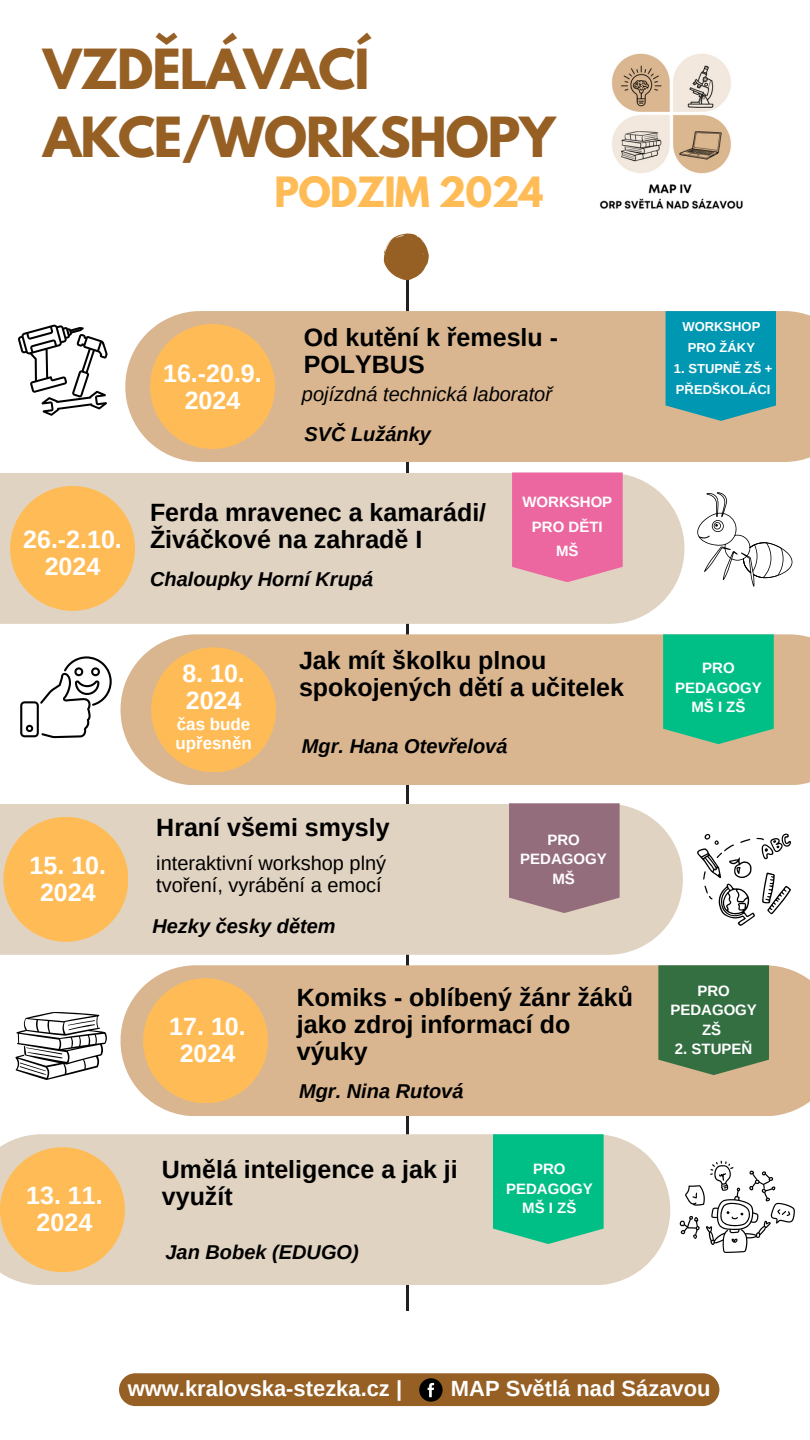
<style>
.page{position:relative;width:810px;height:1440px;background:#fff}
.page>*{position:absolute;margin:0;border:0;box-sizing:border-box;transform-origin:0 0}
.t1{font:700 49px/68.2px "League Spartan";letter-spacing:-.02em;color:#965f24}
.t2{font:700 37px "League Spartan";letter-spacing:-.02em;color:#ffbc56}
.t3{font:700 25px/27px "Arimo";color:#000}
.t4{font:700 25px/27px "Arimo";color:#fff;text-align:center}
.t5{font:700 21.9px "Arimo";color:#fff}
.t6{font:italic 700 20px "Arimo";color:#000}
.t7{font:20px/21.8px "Arimo";color:#000}
.t8{font:italic 20px "Arimo";color:#000}
.t9{font:700 17px/18.8px "Arimo";color:#fff}
.t10{font:700 15px/19.5px "Arimo";color:#fff;text-align:center}
.t11{font:700 13px/21px "Arimo";color:#fff}
</style>
<div class="page">
<img style="left:599px;top:53px;width:144px;height:156px">
<hr style="left:406px;top:268px;width:3px;height:1043px;background:#231f20">
<div style="left:125px;top:311px;width:685px;height:151px;background:#d9b690"></div>
<div style="left:150px;top:324px;width:125px;height:125px;background:#ffbc56;border-radius:50%"></div>
<svg style="left:666px;top:311px;width:110px;height:110px;background:#0f99af"></svg>
<div style="left:121px;top:634px;width:689px;height:151px;background:#d9b690"></div>
<div style="left:151px;top:647px;width:125px;height:125px;background:#ffbc56;border-radius:50%"></div>
<svg style="left:663px;top:634px;width:111px;height:110px;background:#10be86"></svg>
<div style="left:0;top:804px;width:683px;height:151px;background:#e1d3c1"></div>
<div style="left:3px;top:817px;width:125px;height:125px;background:#ffbc56;border-radius:50%"></div>
<svg style="left:509px;top:803px;width:111px;height:110px;background:#997482"></svg>
<div style="left:121px;top:965px;width:689px;height:151px;background:#d9b690"></div>
<div style="left:143px;top:978px;width:125px;height:125px;background:#ffbc56;border-radius:50%"></div>
<svg style="left:658px;top:965px;width:111px;height:110px;background:#417448"></svg>
<div style="left:0;top:1134px;width:670px;height:151px;background:#e1d3c1"></div>
<div style="left:0;top:1147px;width:125px;height:125px;background:#ffbc56;border-radius:50%"></div>
<svg style="left:493px;top:1134px;width:111px;height:110px;background:#10c08a"></svg>
<div style="left:0;top:473px;width:684px;height:151px;background:#e1d3c1"></div>
<div style="left:10px;top:486px;width:125px;height:125px;background:#ffbc56;border-radius:50%"></div>
<svg style="left:512px;top:472px;width:111px;height:110px;background:#eb6fa1"></svg>
<svg style="left:384px;top:233px;width:45px;height:47px"></svg>
<div style="left:119px;top:1373px;width:600px;height:33px;background:#965f24"></div>
<svg style="left:697px;top:834px;width:94px;height:92px"></svg>
<svg style="left:18px;top:324px;width:90px;height:92px"></svg>
<svg style="left:680px;top:1161px;width:115px;height:92px"></svg>
<svg style="left:15px;top:1012px;width:92px;height:68px"></svg>
<svg style="left:697px;top:492px;width:95px;height:95px"></svg>
<svg style="left:20px;top:656px;width:92px;height:82px"></svg>
<p class="t1" style="left:43px;top:41px;width:514px">VZDĚLÁVACÍ<br>AKCE/WORKSHOPY</p>
<h4 class="t2" style="left:275px;top:173px;width:270px">PODZIM 2024</h4>
<p class="t4" style="left:163px;top:359px;width:100px">16.-20.9.<br>2024</p>
<p class="t3" style="left:304px;top:324px;width:256px">Od kutění k řemeslu -<br>POLYBUS</p>
<h3 class="t8" style="left:302px;top:383px;width:252px">pojízdná technická laboratoř</h3>
<h4 class="t6" style="left:304px;top:422px;width:128px">SVČ Lužánky</h4>
<h3 class="t3" style="left:150px;top:499px;width:338px">Ferda mravenec a kamarádi/</h3>
<p class="t4" style="left:23px;top:526px;width:100px">26.-2.10.</p>
<h3 class="t3" style="left:150px;top:526px;width:274px">Živáčkové na zahradě I</h3>
<p class="t4" style="left:45px;top:553px;width:57px">2024</p>
<h3 class="t6" style="left:150px;top:568px;width:225px">Chaloupky Horní Krupá</h3>
<p class="t10" style="left:522px;top:492px;width:91px">WORKSHOP</p>
<p class="t10" style="left:532px;top:514px;width:72px;line-height:24.8px">PRO DĚTI<br>MŠ</p>
<h4 class="t4" style="left:30px;top:852px;width:78px">15. 10.<br>2024</h4>
<h3 class="t4" style="left:26px;top:1182px;width:78px">13. 11.<br>2024</h3>
<h6 class="t4" style="left:182px;top:660px;width:64px;text-align:left">8. 10.<br>2024</h6>
<h6 class="t9" style="left:175px;top:714px;width:78px">čas bude upřesněn</h6>
<h3 class="t3" style="left:299px;top:647px;width:327px">Jak mít školku plnou spokojených dětí a učitelek</h3>
<p class="t6" style="left:302px;top:735px;width:207px">Mgr. Hana Otevřelová</p>
<p class="t3" style="left:156px;top:814px;width:235px">Hraní všemi smysly</p>
<p class="t7" style="left:156px;top:852px;width:232px">interaktivní workshop plný tvoření, vyrábění a emocí</p>
<p class="t6" style="left:152px;top:915px;width:185px">Hezky česky dětem</p>
<p class="t10" style="left:520px;top:830px;width:88px">PRO<br>PEDAGOGY</p>
<h3 class="t10" style="left:552px;top:869px;width:24px">MŠ</h3>
<h3 class="t4" style="left:169px;top:1013px;width:78px">17. 10.<br>2024</h3>
<p class="t3" style="left:297px;top:984px;width:338px">Komiks - oblíbený žánr žáků jako zdroj informací do výuky</p>
<p class="t6" style="left:299px;top:1080px;width:166px">Mgr. Nina Rutová</p>
<h3 class="t3" style="left:162px;top:1156px;width:297px">Umělá inteligence a jak ji využít</h3>
<p class="t10" style="left:506px;top:1159px;width:88px">PRO<br>PEDAGOGY</p>
<p class="t10" style="left:522px;top:1198px;width:56px">MŠ I ZŠ</p>
<p class="t6" style="left:165px;top:1241px;width:195px">Jan Bobek (EDUGO)</p>
<h3 class="t11" style="left:682px;top:316px;width:79px">WORKSHOP</h3>
<h4 class="t11" style="left:688px;top:337px;width:69px">PRO ŽÁKY</h4>
<p class="t11" style="left:674px;top:358px;width:100px">1. STUPNĚ ZŠ +<br>PŘEDŠKOLÁCI</p>
<p class="t10" style="left:675px;top:658px;width:88px">PRO<br>PEDAGOGY</p>
<p class="t10" style="left:691px;top:697px;width:56px">MŠ I ZŠ</p>
<h5 class="t10" style="left:670px;top:981px;width:88px">PRO<br>PEDAGOGY</h5>
<h4 class="t10" style="left:702px;top:1020px;width:21px">ZŠ</h4>
<p class="t10" style="left:675px;top:1039px;width:79px">2. STUPEŇ</p>
<h5 class="t5" style="left:128px;top:1377px;width:276px">www.kralovska-stezka.cz |</h5>
<h5 class="t5" style="left:451px;top:1377px;width:261px">MAP Světlá nad Sázavou</h5>
</div>
